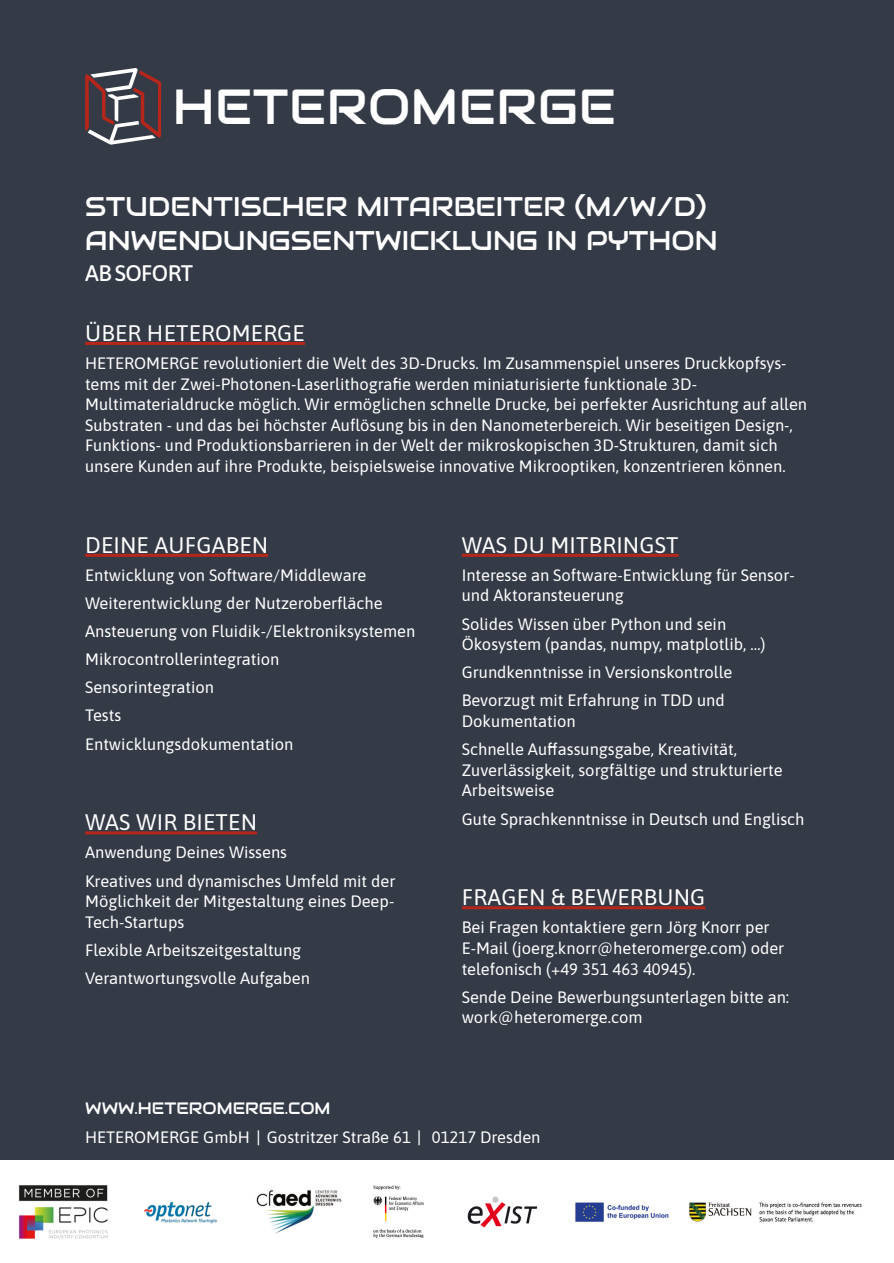
<style>
.page{position:relative;width:894px;height:1263px;background:#fff}
.page>*{position:absolute;margin:0;border:0;box-sizing:border-box;transform-origin:0 0}
.t1{font:49.2px "Audiowide";letter-spacing:.01em;color:#fff}
.t2{font:27px/33.8px "Audiowide";color:#fff}
.t3{font:22.5px "Asap";letter-spacing:.01em;color:#fff}
.t4{font:500 22.5px "Asap";letter-spacing:-.03em;color:#fff}
.t5{font:16.5px/20.7px "Asap";color:#fff}
.t6{font:16.5px "Audiowide";color:#fff}
.s1{font-weight:500}
</style>
<div class="page">
<div style="left:0;top:0;width:893px;height:1263px;background:#343a46"></div>
<svg style="left:85px;top:68px;width:76px;height:77px"></svg>
<hr style="left:85px;top:342px;width:220px;height:3px;background:#b6261b">
<hr style="left:85px;top:554px;width:183px;height:3px;background:#b6261b">
<hr style="left:461px;top:554px;width:217px;height:3px;background:#b6261b">
<hr style="left:85px;top:831px;width:172px;height:3px;background:#b6261b">
<hr style="left:461px;top:906px;width:244px;height:3px;background:#b6261b">
<div style="left:0;top:1161px;width:893px;height:102px;background:#fff"></div>
<img style="left:467px;top:1196px;width:71px;height:32px">
<img style="left:373px;top:1185px;width:51px;height:53px">
<img style="left:575px;top:1202px;width:287px;height:20px">
<img style="left:256px;top:1190px;width:86px;height:44px">
<img style="left:144px;top:1201px;width:73px;height:23px">
<img style="left:19px;top:1185px;width:89px;height:54px">
<h1 class="t1" style="left:173px;top:76px;width:444px">HETEROMERGE</h1>
<h2 class="t2" style="left:85px;top:189px;width:633px">STUDENTISCHER MITARBEITER (M/W/D)<br>ANWENDUNGSENTWICKLUNG IN PYTHON</h2>
<h3 class="t4" style="left:85px;top:260px;width:109px">AB SOFORT</h3>
<h3 class="t3" style="left:85px;top:320px;width:221px">ÜBER HETEROMERGE</h3>
<p class="t5" style="left:85px;top:353px;width:723px">HETEROMERGE revolutioniert die Welt des 3D-Drucks. Im Zusammenspiel unseres Druckkopfsys&shy;tems mit der Zwei-Photonen-Laserlithografie werden miniaturisierte funktionale 3D-Multimaterialdrucke möglich. Wir ermöglichen schnelle Drucke, bei perfekter Ausrichtung auf allen Substraten - und das bei höchster Auflösung bis in den Nanometerbereich. Wir beseitigen Design-, Funktions- und Produktionsbarrieren in der Welt der mikroskopischen 3D-Strukturen, damit sich unsere Kunden auf ihre Produkte, beispielsweise innovative Mikrooptiken, konzentrieren können.</p>
<h3 class="t3" style="left:85px;top:532px;width:184px">DEINE AUFGABEN</h3>
<p class="t5" style="left:85px;top:561px;width:331px;line-height:28.2px">Entwicklung von Software/Middleware<br>Weiterentwicklung der Nutzeroberfläche<br>Ansteuerung von Fluidik-/Elektroniksystemen<br>Mikrocontrollerintegration<br>Sensorintegration<br>Tests<br>Entwicklungsdokumentation</p>
<h3 class="t3" style="left:461px;top:532px;width:218px">WAS DU MITBRINGST</h3>
<p class="t5" style="left:461px;top:564px;width:334px">Interesse an Software-Entwicklung für Sensor&shy;und Aktoransteuerung</p>
<p class="t5" style="left:461px;top:613px;width:305px">Solides Wissen über Python und sein<br>Ökosystem (pandas, numpy, matplotlib, …)</p>
<p class="t5" style="left:461px;top:658px;width:272px;line-height:28.2px">Grundkenntnisse in Versionskontrolle<br>Bevorzugt mit Erfahrung in TDD und</p>
<p class="t5" style="left:461px;top:707px;width:277px;line-height:28.2px">Dokumentation<br>Schnelle Auffassungsgabe, Kreativität,</p>
<p class="t5" style="left:461px;top:759px;width:322px">Zuverlässigkeit, sorgfältige und strukturierte<br>Arbeitsweise</p>
<h3 class="t3" style="left:85px;top:809px;width:173px">WAS WIR BIETEN</h3>
<p class="t5" style="left:461px;top:808px;width:344px">Gute Sprachkenntnisse in Deutsch und Englisch</p>
<p class="t5" style="left:85px;top:838px;width:312px;line-height:28.2px">Anwendung Deines Wissens<br>Kreatives und dynamisches Umfeld mit der</p>
<p class="t5" style="left:85px;top:891px;width:310px">Möglichkeit der Mitgestaltung eines Deep-<br>Tech-Startups</p>
<p class="t5" style="left:85px;top:936px;width:226px;line-height:28.2px">Flexible Arbeitszeitgestaltung<br>Verantwortungsvolle Aufgaben</p>
<h3 class="t3" style="left:461px;top:884px;width:245px">FRAGEN &amp; BEWERBUNG</h3>
<p class="t5" style="left:461px;top:917px;width:324px">Bei Fragen kontaktiere gern Jörg Knorr per<br>E-Mail (joerg.knorr@heteromerge.com) oder telefonisch (+49 351 463 40945).</p>
<p class="t5" style="left:461px;top:986px;width:329px">Sende Deine Bewerbungsunterlagen bitte an: work@heteromerge.com</p>
<p class="t6" style="left:85px;top:1098px;width:247px">WWW.HETEROMERGE.COM</p>
<p class="t5" style="left:85px;top:1126px;width:456px">HETEROMERGE GmbH <span class="s1">|</span> Gostritzer Straße 61 <span class="s1">|</span> 01217 Dresden</p>
</div>
